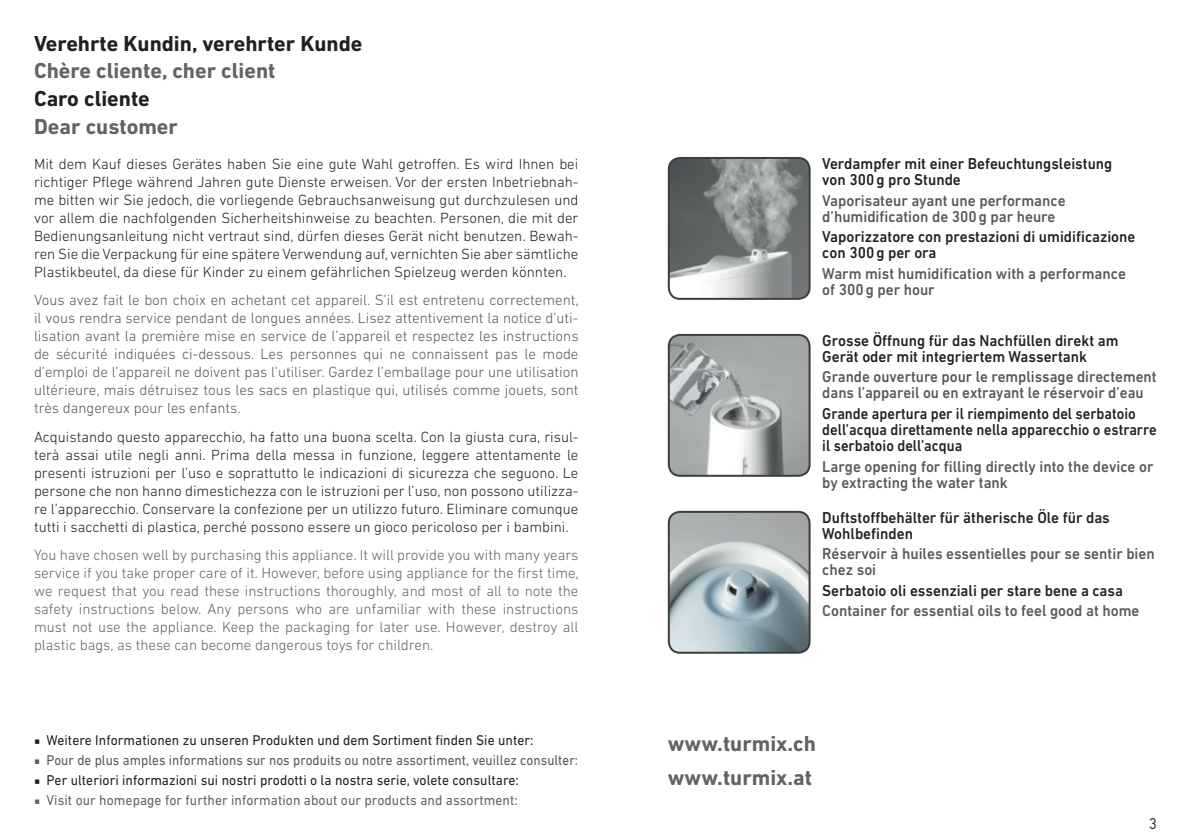
<style>
.page{position:relative;width:1191px;height:840px;background:#fff}
.page>*{position:absolute;margin:0;border:0;box-sizing:border-box;transform-origin:0 0}
.t1{font:700 22px/33.6px "DIN Next LT Pro";color:#636366}
.t2{font:700 22px "DIN Next LT Pro";color:#231f20}
.t3{font:500 16px/16px "DIN Next LT Pro";color:#57585a;scale:.95 1}
.t4{font:500 16px/16px "DIN Next LT Pro";color:#231f20;scale:.95 1}
.t5{font:500 16px/16px "DIN Next LT Pro";color:#231f20;scale:.91 1}
.t6{font:500 16px/16px "DIN Next LT Pro";color:#57585a;scale:.94 1}
.t7{font:16px "DIN Next LT Pro";color:#3e3e3f;scale:.95 1}
.t8{font:300 15px/18px "DIN Next LT Pro";color:#231f20;text-align:justify}
.t9{font:300 15px/18px "DIN Next LT Pro";color:#57585a;text-align:justify}
.t10{font:300 15px/18px "DIN Next LT Pro";color:#636366;text-align:justify}
.t11{font:14.4px "DIN Next LT Pro";letter-spacing:.005em;color:#231f20;scale:.95 1}
.t12{font:14.4px "DIN Next LT Pro";letter-spacing:.005em;color:#57585a;scale:.93 1}
.t13{font:14.4px "DIN Next LT Pro";letter-spacing:.005em;color:#636366;scale:.95 1}
.s1{font-family:"Letter Gothic Std";font-size:11px}
</style>
<div class="page">
<img style="left:669px;top:158px;width:140px;height:141px">
<div style="left:668px;top:157px;width:142px;height:143px;border:2px solid #3e3e3f;border-radius:11px"></div>
<img style="left:669px;top:335px;width:140px;height:140px">
<div style="left:668px;top:334px;width:142px;height:142px;border:2px solid #3e3e3f;border-radius:11px"></div>
<img style="left:669px;top:513px;width:140px;height:139px">
<div style="left:668px;top:510px;width:142px;height:143px;border:2px solid #3e3e3f;border-radius:11px"></div>
<h1 class="t2" style="left:34px;top:30px;width:330px">Verehrte Kundin, verehrter Kunde</h1>
<h1 class="t1" style="left:34px;top:54px;width:243px">Chère cliente, cher client</h1>
<h1 class="t2" style="left:34px;top:86px;width:117px">Caro cliente</h1>
<h1 class="t1" style="left:34px;top:110px;width:145px">Dear customer</h1>
<p class="t8" style="left:34px;top:154px;width:546px">Mit dem Kauf dieses Gerätes haben Sie eine gute Wahl getroffen. Es wird Ihnen bei richtiger Pflege während Jahren gute Dienste erweisen. Vor der ersten Inbetriebnah&shy;me bitten wir Sie jedoch, die vorliegende Gebrauchsanweisung gut durchzulesen und vor allem die nachfolgenden Sicherheitshinweise zu beachten. Personen, die mit der Bedienungsanleitung nicht vertraut sind, dürfen dieses Gerät nicht benutzen. Bewah&shy;ren Sie die Verpackung für eine spätere Verwendung auf, vernichten Sie aber sämtliche Plastikbeutel, da diese für Kinder zu einem gefährlichen Spielzeug werden könnten.</p>
<p class="t9" style="left:34px;top:291px;width:546px">Vous avez fait le bon choix en achetant cet appareil. S’il est entretenu correctement, il vous rendra service pendant de longues années. Lisez attentivement la notice d’uti&shy;lisation avant la première mise en service de l’appareil et respectez les instructions de sécurité indiquées ci-dessous. Les personnes qui ne connaissent pas le mode d’emploi de l’appareil ne doivent pas l’utiliser. Gardez l’emballage pour une utilisation ultérieure, mais détruisez tous les sacs en plastique qui, utilisés comme jouets, sont très dangereux pour les enfants.</p>
<p class="t8" style="left:34px;top:427px;width:546px">Acquistando questo apparecchio, ha fatto una buona scelta. Con la giusta cura, risul&shy;terà assai utile negli anni. Prima della messa in funzione, leggere attentamente le presenti istruzioni per l’uso e soprattutto le indicazioni di sicurezza che seguono. Le persone che non hanno dimestichezza con le istruzioni per l’uso, non possono utilizza&shy;re l’apparecchio. Conservare la confezione per un utilizzo futuro. Eliminare comunque tutti i sacchetti di plastica, perché possono essere un gioco pericoloso per i bambini.</p>
<p class="t10" style="left:34px;top:545px;width:546px">You have chosen well by purchasing this appliance. It will provide you with many years service if you take proper care of it. However, before using appliance for the first time, we request that you read these instructions thoroughly, and most of all to note the safety instructions below. Any persons who are unfamiliar with these instructions must not use the appliance. Keep the packaging for later use. However, destroy all plastic bags, as these can become dangerous toys for children.</p>
<p class="t11" style="left:34px;top:731px;width:527px"><span class="s1">■</span> Weitere Informationen zu unseren Produkten und dem Sortiment finden Sie unter:</p>
<p class="t12" style="left:34px;top:751px;width:586px"><span class="s1">■</span> Pour de plus amples informations sur nos produits ou notre assortiment, veuillez consulter:</p>
<p class="t11" style="left:34px;top:771px;width:512px"><span class="s1">■</span> Per ulteriori informazioni sui nostri prodotti o la nostra serie, volete consultare:</p>
<p class="t13" style="left:34px;top:791px;width:510px"><span class="s1">■</span> Visit our homepage for further information about our products and assortment:</p>
<p class="t4" style="left:822px;top:155px;width:307px">Verdampfer mit einer Befeuchtungsleistung von 300g pro Stunde</p>
<p class="t3" style="left:822px;top:192px;width:258px">Vaporisateur ayant une performance d’humidification de 300g par heure</p>
<p class="t4" style="left:822px;top:228px;width:331px">Vaporizzatore con prestazioni di umidificazione con 300g per ora</p>
<p class="t3" style="left:822px;top:265px;width:321px">Warm mist humidification with a performance of 300g per hour</p>
<p class="t4" style="left:822px;top:332px;width:313px">Grosse Öffnung für das Nachfüllen direkt am<br>Gerät oder mit integriertem Wassertank</p>
<p class="t6" style="left:822px;top:369px;width:357px">Grande ouverture pour le remplissage directement dans l’appareil ou en extrayant le réservoir d’eau</p>
<p class="t5" style="left:822px;top:405px;width:369px">Grande apertura per il riempimento del serbatoio dell’acqua direttamente nella apparecchio o estrarre il serbatoio dell’acqua</p>
<p class="t3" style="left:822px;top:458px;width:350px">Large opening for filling directly into the device or by extracting the water tank</p>
<p class="t4" style="left:822px;top:509px;width:304px">Duftstoffbehälter für ätherische Öle für das<br>Wohlbefinden</p>
<p class="t3" style="left:822px;top:545px;width:351px">Réservoir à huiles essentielles pour se sentir bien chez soi</p>
<p class="t4" style="left:822px;top:582px;width:318px">Serbatoio oli essenziali per stare bene a casa</p>
<p class="t3" style="left:822px;top:602px;width:335px">Container for essential oils to feel good at home</p>
<h1 class="t1" style="left:668px;top:726px;width:150px">www.turmix.ch www.turmix.at</h1>
<p class="t7" style="left:1148px;top:814px;width:10px">3</p>
</div>
